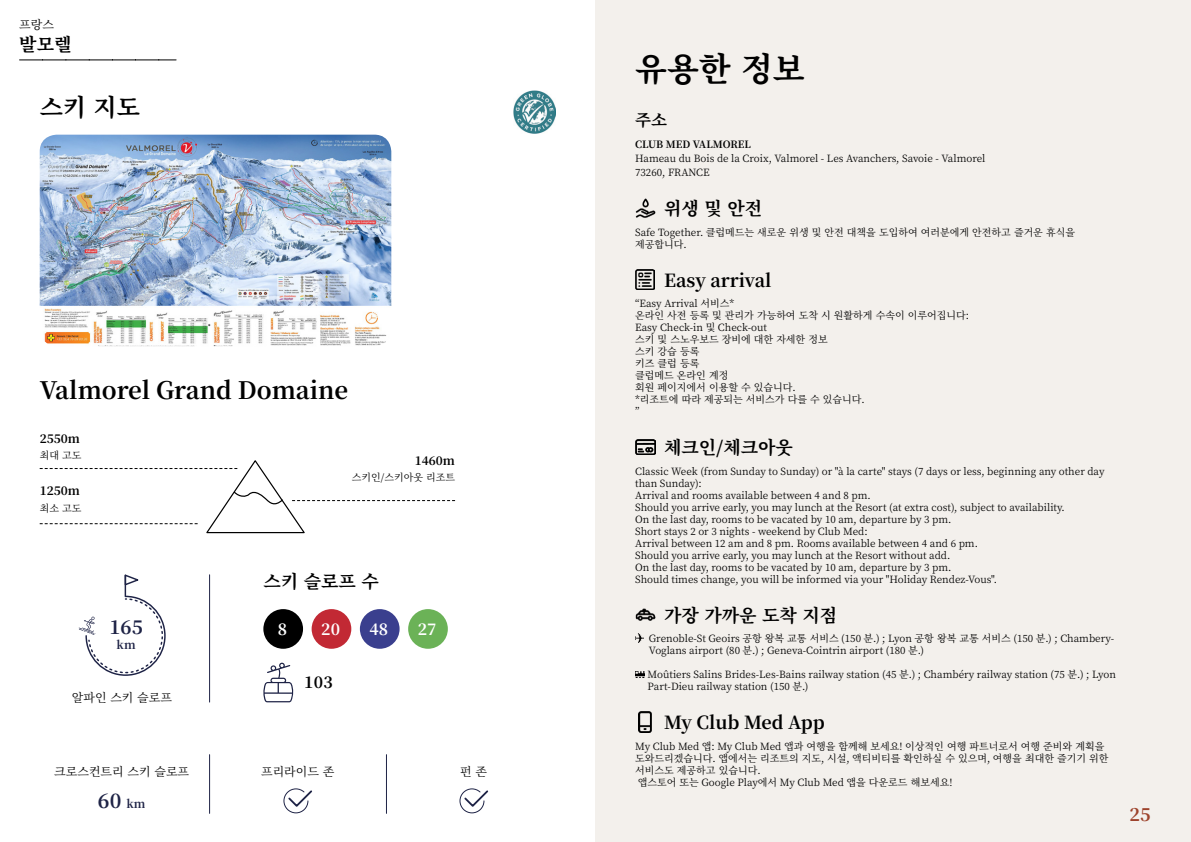
<style>
.page{position:relative;width:1191px;height:842px;background:#fff}
.page>*{position:absolute;margin:0;border:0;box-sizing:border-box;transform-origin:0 0}
.t1{font:700 33px "Noto Serif KR";color:#000}
.t2{font:700 24px "Noto Serif KR";color:#000}
.t3{font:700 20px "Noto Serif KR";color:#1e2346}
.t4{font:700 19px "Noto Serif KR";color:#1e2346}
.t5{font:700 18px "Noto Serif KR";color:#000}
.t6{font:700 18px "Noto Serif KR";color:#9d432c}
.t7{font:700 16.5px "Noto Serif KR";color:#000}
.t8{font:700 16px "Noto Serif KR";color:#fff}
.t9{font:700 16px "Noto Serif KR";color:#000}
.t10{font:12px "Noto Serif KR";color:#000}
.t11{font:700 12px "Noto Serif KR";color:#000}
.t12{font:700 11.5px "Noto Serif KR";color:#1e2346}
.t13{font:10px/12px "Noto Serif KR";color:#000}
.t14{font:700 10px "Noto Serif KR";letter-spacing:-.005em;color:#000}
.s1{font-size:11.5px}
</style>
<div class="page">
<div style="left:595px;top:0;width:596px;height:842px;background:#f3f0ec"></div>
<img style="left:40px;top:135px;width:351px;height:211px">
<svg style="left:20px;top:60px;width:156px;height:1px"></svg>
<img style="left:513px;top:91px;width:43px;height:42px">
<svg style="left:40px;top:460px;width:415px;height:74px"></svg>
<div style="left:263px;top:609px;width:40px;height:40px;background:#000;border-radius:50%"></div>
<div style="left:312px;top:609px;width:39px;height:40px;background:#c22934;border-radius:50%"></div>
<div style="left:360px;top:609px;width:39px;height:40px;background:#3a3f8e;border-radius:50%"></div>
<div style="left:408px;top:609px;width:40px;height:40px;background:#6bb257;border-radius:50%"></div>
<svg style="left:79px;top:574px;width:86px;height:101px"></svg>
<svg style="left:263px;top:663px;width:30px;height:39px"></svg>
<svg style="left:283px;top:788px;width:29px;height:26px"></svg>
<svg style="left:459px;top:788px;width:29px;height:26px"></svg>
<hr style="left:209px;top:755px;width:1px;height:58px;background:#1e2346">
<hr style="left:209px;top:575px;width:1px;height:127px;background:#1e2346">
<hr style="left:386px;top:755px;width:1px;height:58px;background:#1e2346">
<img style="left:635px;top:198px;width:20px;height:20px">
<img style="left:636px;top:269px;width:18px;height:20px">
<img style="left:635px;top:439px;width:20px;height:15px">
<img style="left:635px;top:608px;width:20px;height:13px">
<svg style="left:635px;top:634px;width:8px;height:8px"></svg>
<svg style="left:635px;top:671px;width:10px;height:6px"></svg>
<img style="left:638px;top:711px;width:14px;height:22px">
<p class="t10" style="left:19px;top:17px;width:36px">프랑스</p>
<h3 class="t5" style="left:19px;top:34px;width:54px">발모렐</h3>
<h2 class="t2" style="left:40px;top:93px;width:102px">스키 지도</h2>
<h2 class="t2" style="left:40px;top:377px;width:310px">Valmorel Grand Domaine</h2>
<p class="t11" style="left:40px;top:432px;width:42px">2550m</p>
<p class="t13" style="left:40px;top:450px;width:43px">최대 고도</p>
<p class="t11" style="left:40px;top:484px;width:42px">1250m</p>
<p class="t13" style="left:40px;top:502px;width:43px">최소 고도</p>
<p class="t11" style="left:415px;top:454px;width:42px">1460m</p>
<p class="t13" style="left:352px;top:472px;width:105px">스키인/스키아웃 리조트</p>
<h3 class="t5" style="left:263px;top:571px;width:117px">스키 슬로프 수</h3>
<h3 class="t4" style="left:109px;top:616px;width:35px">165</h3>
<h3 class="t8" style="left:278px;top:620px;width:11px">8</h3>
<h3 class="t8" style="left:321px;top:620px;width:20px">20</h3>
<h3 class="t8" style="left:369px;top:620px;width:20px">48</h3>
<h3 class="t8" style="left:418px;top:620px;width:20px">27</h3>
<p class="t12" style="left:117px;top:638px;width:21px">km</p>
<h3 class="t9" style="left:304px;top:673px;width:30px">103</h3>
<p class="t10" style="left:72px;top:691px;width:102px">알파인 스키 슬로프</p>
<p class="t10" style="left:54px;top:764px;width:136px">크로스컨트리 스키 슬로프</p>
<h3 class="t3" style="left:98px;top:789px;width:49px">60 <span class="s1">km</span></h3>
<p class="t10" style="left:261px;top:764px;width:75px">프리라이드 존</p>
<p class="t10" style="left:460px;top:764px;width:28px">펀 존</p>
<h1 class="t1" style="left:635px;top:50px;width:171px">유용한 정보</h1>
<h3 class="t7" style="left:635px;top:110px;width:33px">주소</h3>
<p class="t14" style="left:635px;top:139px;width:117px">CLUB MED VALMOREL</p>
<p class="t13" style="left:635px;top:152px;width:352px;line-height:14px">Hameau du Bois de la Croix, Valmorel - Les Avanchers, Savoie - Valmorel<br>73260, FRANCE</p>
<h3 class="t5" style="left:664px;top:198px;width:100px">위생 및 안전</h3>
<p class="t13" style="left:635px;top:226px;width:441px">Safe Together. 클럽메드는 새로운 위생 및 안전 대책을 도입하여 여러분에게 안전하고 즐거운 휴식을 제공합니다.</p>
<h3 class="t5" style="left:664px;top:270px;width:109px">Easy arrival</h3>
<p class="t13" style="left:635px;top:298px;width:335px">“Easy Arrival 서비스*<br>온라인 사전 등록 및 관리가 가능하여 도착 시 원활하게 수속이 이루어집니다:<br>Easy Check-in 및 Check-out<br>스키 및 스노우보드 장비에 대한 자세한 정보<br>스키 강습 등록<br>키즈 클럽 등록<br>클럽메드 온라인 계정<br>회원 페이지에서 이용할 수 있습니다.<br>*리조트에 따라 제공되는 서비스가 다를 수 있습니다.<br>”</p>
<h3 class="t5" style="left:664px;top:437px;width:130px">체크인/체크아웃</h3>
<p class="t13" style="left:635px;top:465px;width:471px">Classic Week (from Sunday to Sunday) or "à la carte" stays (7 days or less, beginning any other day than Sunday):<br>Arrival and rooms available between 4 and 8 pm.<br>Should you arrive early, you may lunch at the Resort (at extra cost), subject to availability.<br>On the last day, rooms to be vacated by 10 am, departure by 3 pm.<br>Short stays 2 or 3 nights - weekend by Club Med:<br>Arrival between 12 am and 8 pm. Rooms available between 4 and 6 pm.<br>Should you arrive early, you may lunch at the Resort without add.<br>On the last day, rooms to be vacated by 10 am, departure by 3 pm.<br>Should times change, you will be informed via your "Holiday Rendez-Vous".</p>
<h3 class="t5" style="left:664px;top:605px;width:175px">가장 가까운 도착 지점</h3>
<p class="t13" style="left:649px;top:633px;width:467px">Grenoble-St Geoirs 공항 왕복 교통 서비스 (150 분.) ; Lyon 공항 왕복 교통 서비스 (150 분.) ; Chambery-<br>Voglans airport (80 분.) ; Geneva-Cointrin airport (180 분.)</p>
<p class="t13" style="left:647px;top:669px;width:470px">Moûtiers Salins Brides-Les-Bains railway station (45 분.) ; Chambéry railway station (75 분.) ; Lyon<br>Part-Dieu railway station (150 분.)</p>
<h3 class="t5" style="left:664px;top:712px;width:162px">My Club Med App</h3>
<p class="t13" style="left:635px;top:740px;width:475px">My Club Med 앱: My Club Med 앱과 여행을 함께해 보세요! 이상적인 여행 파트너로서 여행 준비와 계획을 도와드리겠습니다. 앱에서는 리조트의 지도, 시설, 액티비티를 확인하실 수 있으며, 여행을 최대한 즐기기 위한 서비스도 제공하고 있습니다.<br>앱스토어 또는 Google Play에서 My Club Med 앱을 다운로드 해보세요!</p>
<h3 class="t6" style="left:1129px;top:804px;width:23px">25</h3>
</div>
